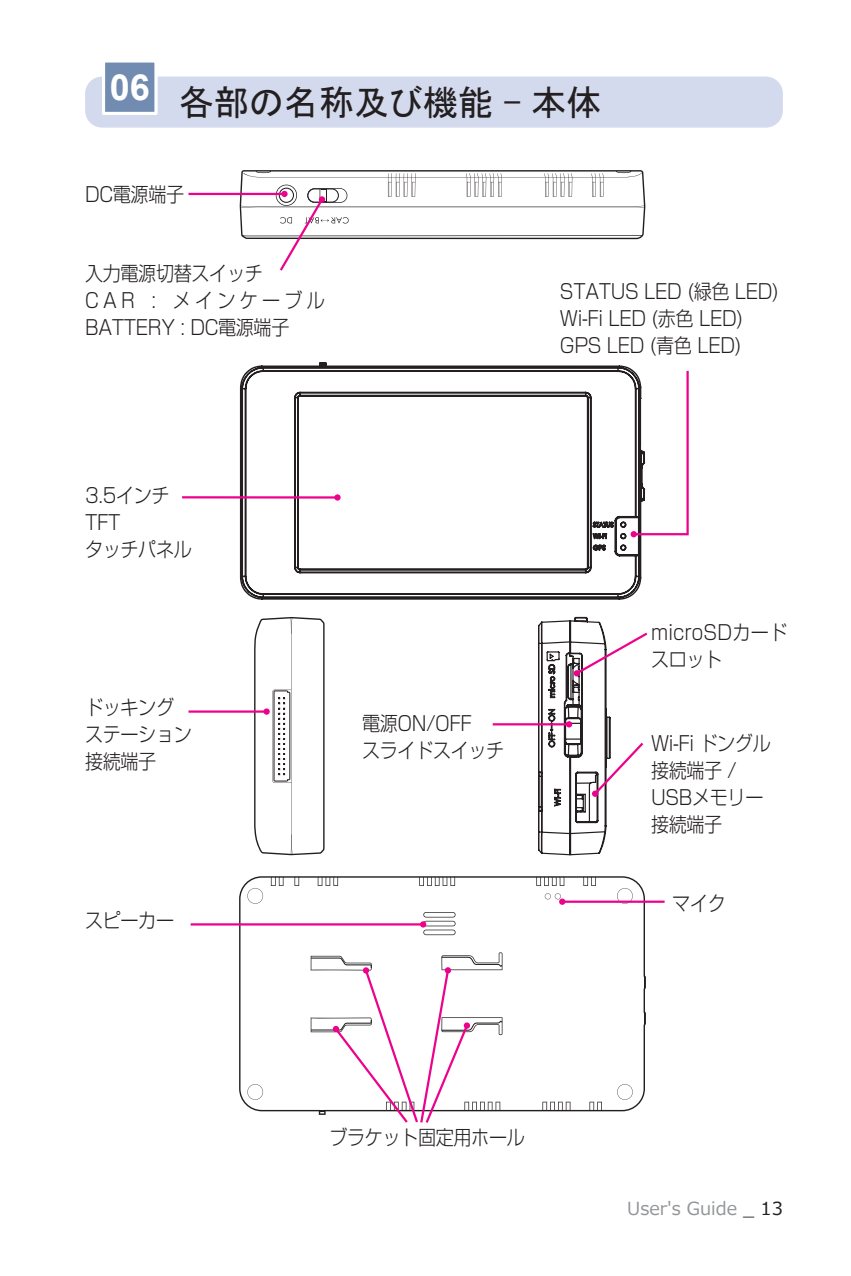
<style>
.page{position:relative;width:851px;height:1276px;background:#fff}
.page>*{position:absolute;margin:0;border:0;box-sizing:border-box;transform-origin:0 0}
.t1{font:35.4px "MS P Gothic";letter-spacing:-.01em;color:#231f20}
.t2{font:300 20.1px/27px "Shin Go Pro";letter-spacing:-.02em;color:#231f20;scale:.9 1}
.t3{font:300 20.1px/27px "Shin Go Pro";letter-spacing:.015em;color:#231f20;scale:.9 1}
.t4{font:18px "Meiryo";color:#939598}
.s1{color:#231f20}
</style>
<div class="page">
<div style="left:85px;top:77px;width:697px;height:51px;background:#d4daee;border-radius:17px"></div>
<svg style="left:254px;top:617px;width:70px;height:238px"></svg>
<svg style="left:239px;top:876px;width:406px;height:236px"></svg>
<svg style="left:247px;top:888px;width:16px;height:15px"></svg>
<svg style="left:247px;top:1084px;width:16px;height:15px"></svg>
<svg style="left:617px;top:888px;width:15px;height:12px"></svg>
<svg style="left:544px;top:893px;width:16px;height:6px"></svg>
<svg style="left:617px;top:1084px;width:15px;height:15px"></svg>
<div style="left:424px;top:912px;width:31px;height:5px;background:#fff;border-radius:2px"></div>
<svg style="left:423px;top:921px;width:32px;height:5px"></svg>
<svg style="left:424px;top:921px;width:31px;height:4px"></svg>
<svg style="left:423px;top:929px;width:32px;height:6px"></svg>
<svg style="left:424px;top:930px;width:31px;height:4px"></svg>
<svg style="left:271px;top:876px;width:13px;height:10px"></svg>
<svg style="left:317px;top:876px;width:21px;height:10px"></svg>
<svg style="left:419px;top:876px;width:36px;height:10px"></svg>
<svg style="left:536px;top:876px;width:28px;height:10px"></svg>
<svg style="left:583px;top:876px;width:12px;height:10px"></svg>
<svg style="left:542px;top:1101px;width:28px;height:10px"></svg>
<svg style="left:589px;top:1101px;width:13px;height:10px"></svg>
<svg style="left:294px;top:876px;width:5px;height:10px"></svg>
<svg style="left:644px;top:976px;width:1px;height:13px"></svg>
<svg style="left:644px;top:1012px;width:1px;height:13px"></svg>
<svg style="left:238px;top:362px;width:404px;height:238px"></svg>
<div style="left:104px;top:61px;width:52px;height:52px;background:#718bb1"></div>
<div style="left:102px;top:60px;width:55px;height:55px;border:3px solid #fff"></div>
<hr style="left:182px;top:496px;width:155px;height:2px;background:#ed028c">
<svg style="left:334px;top:494px;width:6px;height:6px"></svg>
<svg style="left:630px;top:369px;width:59px;height:168px"></svg>
<hr style="left:188px;top:710px;width:78px;height:2px;background:#ed028c">
<svg style="left:263px;top:708px;width:7px;height:7px"></svg>
<hr style="left:190px;top:923px;width:233px;height:2px;background:#ed028c">
<svg style="left:420px;top:921px;width:6px;height:6px"></svg>
<hr style="left:492px;top:723px;width:77px;height:2px;background:#ed028c">
<svg style="left:537px;top:616px;width:111px;height:240px"></svg>
<div style="left:592px;top:790px;width:6px;height:7px;background:#ed028c;border-radius:50%"></div>
<hr style="left:562px;top:900px;width:102px;height:3px;background:#ed028c">
<div style="left:559px;top:898px;width:6px;height:7px;background:#ed028c;border-radius:50%"></div>
<svg style="left:310px;top:952px;width:192px;height:171px"></svg>
<div style="left:444px;top:967px;width:7px;height:6px;background:#ed028c;border-radius:50%"></div>
<hr style="left:188px;top:193px;width:96px;height:2px;background:#ed028c">
<svg style="left:240px;top:170px;width:405px;height:101px"></svg>
<h1 class="t1" style="left:110px;top:84px;width:493px"><sup>06</sup> 各部の名称及び機能 - 本体</h1>
<p class="t2" style="left:85px;top:179px;width:112px">DC電源端子</p>
<p class="t2" style="left:85px;top:257px;width:268px">入力電源切替スイッチ<br>CAR : メインケーブル<br>BATTERY : DC電源端子</p>
<p class="t2" style="left:85px;top:479px;width:120px">3.5インチ<br>TFT<br>タッチパネル</p>
<p class="t2" style="left:85px;top:691px;width:120px">ドッキングステーション接続端子</p>
<p class="t2" style="left:85px;top:904px;width:100px">スピーカー</p>
<p class="t2" style="left:362px;top:708px;width:159px">電源ON/OFF<br>スライドスイッチ</p>
<p class="t2" style="left:560px;top:275px;width:245px">STATUS LED (緑色 LED)<br>Wi-Fi LED (赤色 LED)<br>GPS LED (青色 LED)</p>
<p class="t3" style="left:651px;top:616px;width:153px">microSDカードスロット</p>
<p class="t2" style="left:651px;top:728px;width:134px">Wi-Fi ドングル接続端子 /<br>USBメモリー接続端子</p>
<p class="t2" style="left:672px;top:887px;width:61px">マイク</p>
<p class="t2" style="left:329px;top:1121px;width:219px">ブラケット固定用ホール</p>
<p class="t4" style="left:627px;top:1196px;width:157px">User's Guide <span class="s1">_ 13</span></p>
</div>
